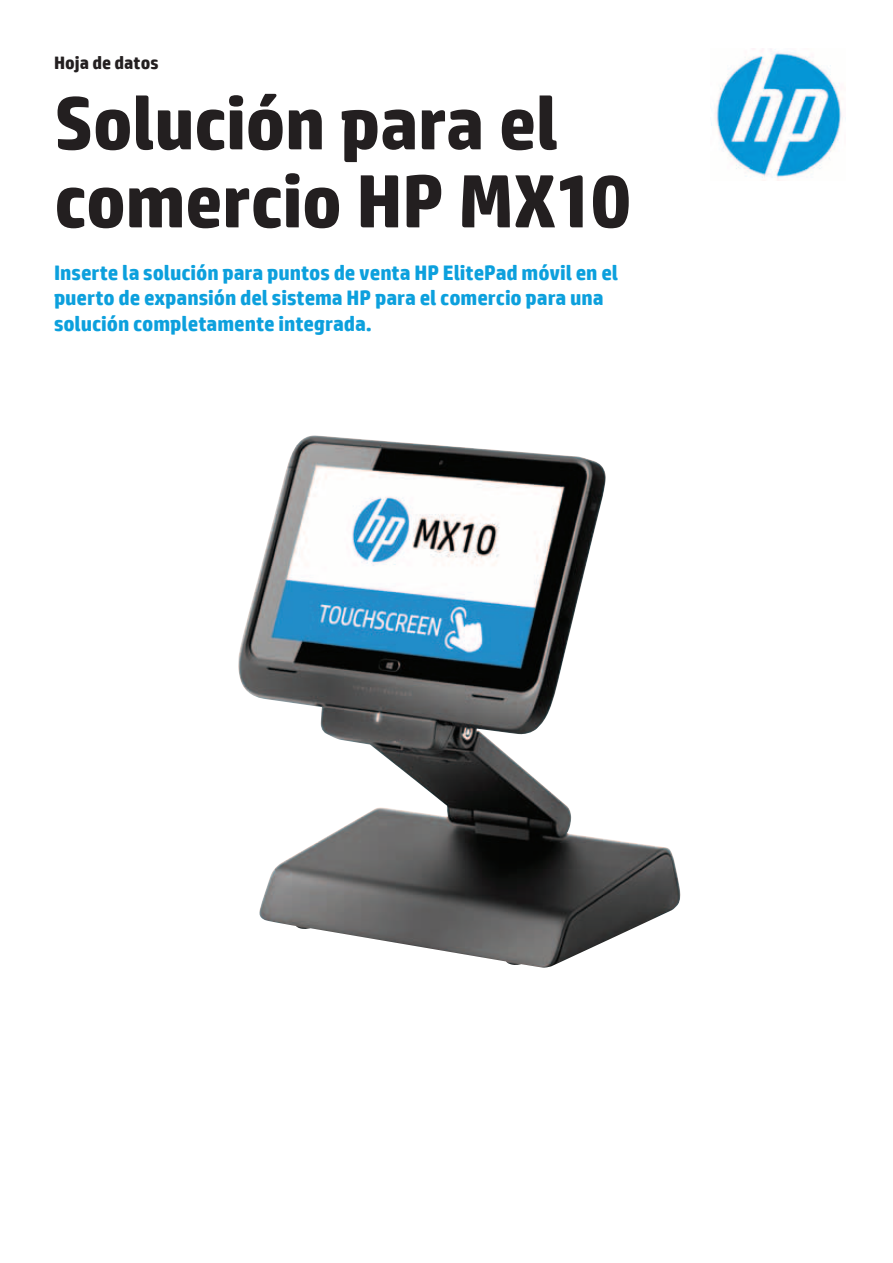
<style>
.page{position:relative;width:893px;height:1263px;background:#fff}
.page>*{position:absolute;margin:0;border:0;box-sizing:border-box;transform-origin:0 0}
.Cover_headline_30_32{font:700 75px/78px "HP Simplified";letter-spacing:-.01em;color:#231f20}
.Cover_subhead_14_16{font:700 21px/25.5px "HP Simplified";letter-spacing:-.005em;color:#0ca0dd}
.Document_type_for_30{font:700 18px "HP Simplified";color:#231f20}
</style>
<div class="page">
<img style="left:711px;top:48px;width:131px;height:133px">
<img style="left:238px;top:435px;width:443px;height:533px">
<p class="Document_type_for_30" style="left:54px;top:52px;width:106px">Hoja de datos</p>
<p class="Cover_headline_30_32" style="left:54px;top:83px;width:578px">Solución para el comercio HP MX10</p>
<p class="Cover_subhead_14_16" style="left:54px;top:260px;width:566px">Inserte la solución para puntos de venta HP ElitePad móvil en el puerto de expansión del sistema HP para el comercio para una solución completamente integrada.</p>
</div>
